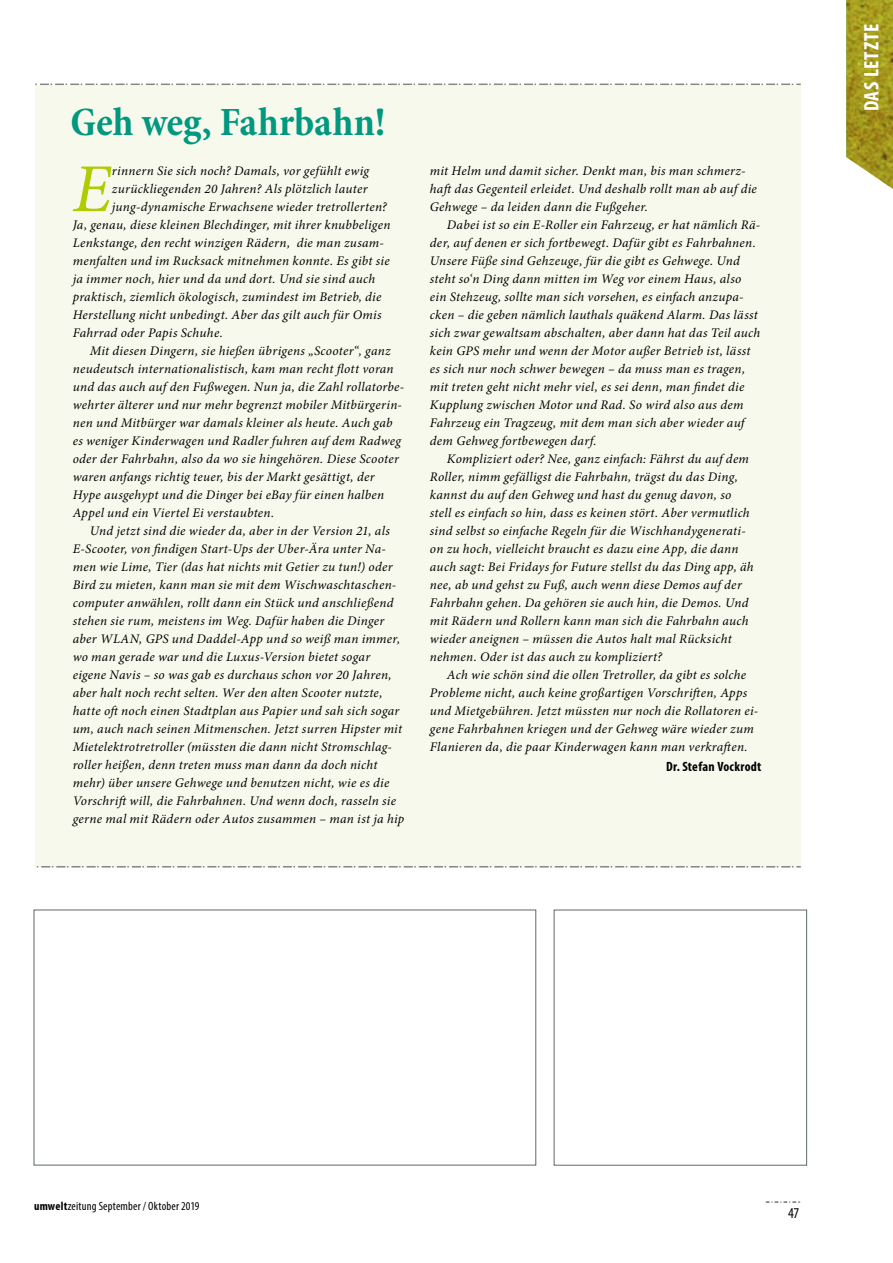
<style>
.page{position:relative;width:893px;height:1263px;background:#fff}
.page>*{position:absolute;margin:0;border:0;box-sizing:border-box;transform-origin:0 0}
.t1{font:italic 68.55px "Minion Pro";color:#b1cb01}
.t2{font:700 condensed 40.5px "Minion Pro";color:#00987e}
.t3{font:700 condensed 21px "Myriad Pro";letter-spacing:.035em;color:#fff}
.t4{font:condensed 15px "Myriad Pro";color:#000}
.t5{font:700 condensed 13.5px "Myriad Pro";letter-spacing:.025em;color:#000}
.t6{font:italic 13.2px/18px "Minion Pro";letter-spacing:.02em;color:#000}
.t7{font:condensed 12px "Myriad Pro";letter-spacing:.015em;color:#000}
.s1{font-weight:700}
</style>
<div class="page">
<svg style="left:766px;top:1201px;width:34px;height:2px"></svg>
<img style="left:846px;top:0;width:47px;height:189px">
<div style="left:35px;top:85px;width:766px;height:782px;background:#f8f9ed"></div>
<svg style="left:35px;top:84px;width:766px;height:1px"></svg>
<svg style="left:37px;top:866px;width:764px;height:1px"></svg>
<h2 class="t2" style="left:71px;top:94px;width:317px">Geh weg, Fahrbahn!</h2>
<h1 class="t1" style="left:72px;top:142px;width:40px">E</h1>
<p class="t6" style="left:112px;top:162px;width:259px">rinnern Sie sich noch? Damals, vor gefühlt ewig</p>
<p class="t6" style="left:112px;top:180px;width:257px">zurückliegenden 20 Jahren? Als plötzlich lauter</p>
<p class="t6" style="left:112px;top:198px;width:277px">jung-dynamische Erwachsene wieder tretrollerten?</p>
<p class="t6" style="left:73px;top:216px;width:319px">Ja, genau, diese kleinen Blechdinger, mit ihrer knubbeligen</p>
<p class="t6" style="left:73px;top:234px;width:313px">Lenkstange, den recht winzigen Rädern, die man zusam-</p>
<p class="t6" style="left:73px;top:252px;width:319px">menfalten und im Rucksack mitnehmen konnte. Es gibt sie</p>
<p class="t6" style="left:73px;top:270px;width:304px">ja immer noch, hier und da und dort. Und sie sind auch</p>
<p class="t6" style="left:73px;top:288px;width:310px">praktisch, ziemlich ökologisch, zumindest im Betrieb, die</p>
<p class="t6" style="left:73px;top:306px;width:310px">Herstellung nicht unbedingt. Aber das gilt auch für Omis</p>
<p class="t6" style="left:73px;top:324px;width:152px">Fahrrad oder Papis Schuhe.</p>
<p class="t6" style="left:90px;top:342px;width:303px">Mit diesen Dingern, sie hießen übrigens „Scooter“, ganz</p>
<p class="t6" style="left:73px;top:360px;width:322px">neudeutsch internationalistisch, kam man recht flott voran</p>
<p class="t6" style="left:73px;top:378px;width:333px">und das auch auf den Fußwegen. Nun ja, die Zahl rollatorbe-</p>
<p class="t6" style="left:73px;top:396px;width:331px">wehrter älterer und nur mehr begrenzt mobiler Mitbürgerin-</p>
<p class="t6" style="left:73px;top:414px;width:321px">nen und Mitbürger war damals kleiner als heute. Auch gab</p>
<p class="t6" style="left:73px;top:432px;width:330px">es weniger Kinderwagen und Radler fuhren auf dem Radweg</p>
<p class="t6" style="left:73px;top:450px;width:328px">oder der Fahrbahn, also da wo sie hingehören. Diese Scooter</p>
<p class="t6" style="left:73px;top:468px;width:304px">waren anfangs richtig teuer, bis der Markt gesättigt, der</p>
<p class="t6" style="left:73px;top:486px;width:313px">Hype ausgehypt und die Dinger bei eBay für einen halben</p>
<p class="t6" style="left:73px;top:504px;width:203px">Appel und ein Viertel Ei verstaubten.</p>
<p class="t6" style="left:90px;top:522px;width:302px">Und jetzt sind die wieder da, aber in der Version 21, als</p>
<p class="t6" style="left:73px;top:540px;width:315px">E-Scooter, von findigen Start-Ups der Uber-Ära unter Na-</p>
<p class="t6" style="left:73px;top:558px;width:321px">men wie Lime, Tier (das hat nichts mit Getier zu tun!) oder</p>
<p class="t6" style="left:73px;top:576px;width:325px">Bird zu mieten, kann man sie mit dem Wischwaschtaschen-</p>
<p class="t6" style="left:73px;top:594px;width:322px">computer anwählen, rollt dann ein Stück und anschließend</p>
<p class="t6" style="left:73px;top:612px;width:313px">stehen sie rum, meistens im Weg. Dafür haben die Dinger</p>
<p class="t6" style="left:73px;top:630px;width:329px">aber WLAN, GPS und Daddel-App und so weiß man immer,</p>
<p class="t6" style="left:73px;top:648px;width:299px">wo man gerade war und die Luxus-Version bietet sogar</p>
<p class="t6" style="left:73px;top:666px;width:320px">eigene Navis – so was gab es durchaus schon vor 20 Jahren,</p>
<p class="t6" style="left:73px;top:684px;width:311px">aber halt noch recht selten. Wer den alten Scooter nutzte,</p>
<p class="t6" style="left:73px;top:702px;width:328px">hatte oft noch einen Stadtplan aus Papier und sah sich sogar</p>
<p class="t6" style="left:73px;top:720px;width:331px">um, auch nach seinen Mitmenschen. Jetzt surren Hipster mit</p>
<p class="t6" style="left:73px;top:738px;width:321px">Mietelektrotretroller (müssten die dann nicht Stromschlag-</p>
<p class="t6" style="left:73px;top:756px;width:306px">roller heißen, denn treten muss man dann da doch nicht</p>
<p class="t6" style="left:73px;top:774px;width:318px">mehr) über unsere Gehwege und benutzen nicht, wie es die</p>
<p class="t6" style="left:73px;top:792px;width:325px">Vorschrift will, die Fahrbahnen. Und wenn doch, rasseln sie</p>
<p class="t6" style="left:73px;top:810px;width:333px">gerne mal mit Rädern oder Autos zusammen – man ist ja hip</p>
<p class="t6" style="left:430px;top:162px;width:328px">mit Helm und damit sicher. Denkt man, bis man schmerz&shy;haft das Gegenteil erleidet. Und deshalb rollt man ab auf die<br>Gehwege – da leiden dann die Fußgeher.</p>
<p class="t6" style="left:430px;top:216px;width:332px;text-indent:17px">Dabei ist so ein E-Roller ein Fahrzeug, er hat nämlich Rä&shy;der, auf denen er sich fortbewegt. Dafür gibt es Fahrbahnen.<br>Unsere Füße sind Gehzeuge, für die gibt es Gehwege. Und steht so‘n Ding dann mitten im Weg vor einem Haus, also ein Stehzeug, sollte man sich vorsehen, es einfach anzupa&shy;cken – die geben nämlich lauthals quäkend Alarm. Das lässt sich zwar gewaltsam abschalten, aber dann hat das Teil auch kein GPS mehr und wenn der Motor außer Betrieb ist, lässt es sich nur noch schwer bewegen – da muss man es tragen, mit treten geht nicht mehr viel, es sei denn, man findet die Kupplung zwischen Motor und Rad. So wird also aus dem Fahrzeug ein Tragzeug, mit dem man sich aber wieder auf dem Gehweg fortbewegen darf.</p>
<p class="t6" style="left:430px;top:450px;width:325px;text-indent:17px">Kompliziert oder? Nee, ganz einfach: Fährst du auf dem Roller, nimm gefälligst die Fahrbahn, trägst du das Ding, kannst du auf den Gehweg und hast du genug davon, so stell es einfach so hin, dass es keinen stört. Aber vermutlich sind selbst so einfache Regeln für die Wischhandygenerati&shy;on zu hoch, vielleicht braucht es dazu eine App, die dann auch sagt: Bei Fridays for Future stellst du das Ding app, äh nee, ab und gehst zu Fuß, auch wenn diese Demos auf der Fahrbahn gehen. Da gehören sie auch hin, die Demos. Und mit Rädern und Rollern kann man sich die Fahrbahn auch wieder aneignen – müssen die Autos halt mal Rücksicht nehmen. Oder ist das auch zu kompliziert?</p>
<p class="t6" style="left:430px;top:666px;width:330px;text-indent:17px">Ach wie schön sind die ollen Tretroller, da gibt es solche Probleme nicht, auch keine großartigen Vorschriften, Apps und Mietgebühren. Jetzt müssten nur noch die Rollatoren ei&shy;gene Fahrbahnen kriegen und der Gehweg wäre wieder zum Flanieren da, die paar Kinderwagen kann man verkraften.</p>
<p class="t5" style="left:666px;top:758px;width:97px">Dr. Stefan Vockrodt</p>
<h3 class="t3" style="left:858px;top:111px;width:89px;rotate:-90deg">Das Letzte</h3>
<p class="t7" style="left:34px;top:1199px;width:167px"><span class="s1">umwelt</span>zeitung September / Oktober 2019</p>
<p class="t4" style="left:788px;top:1204px;width:13px">47</p>
</div>
